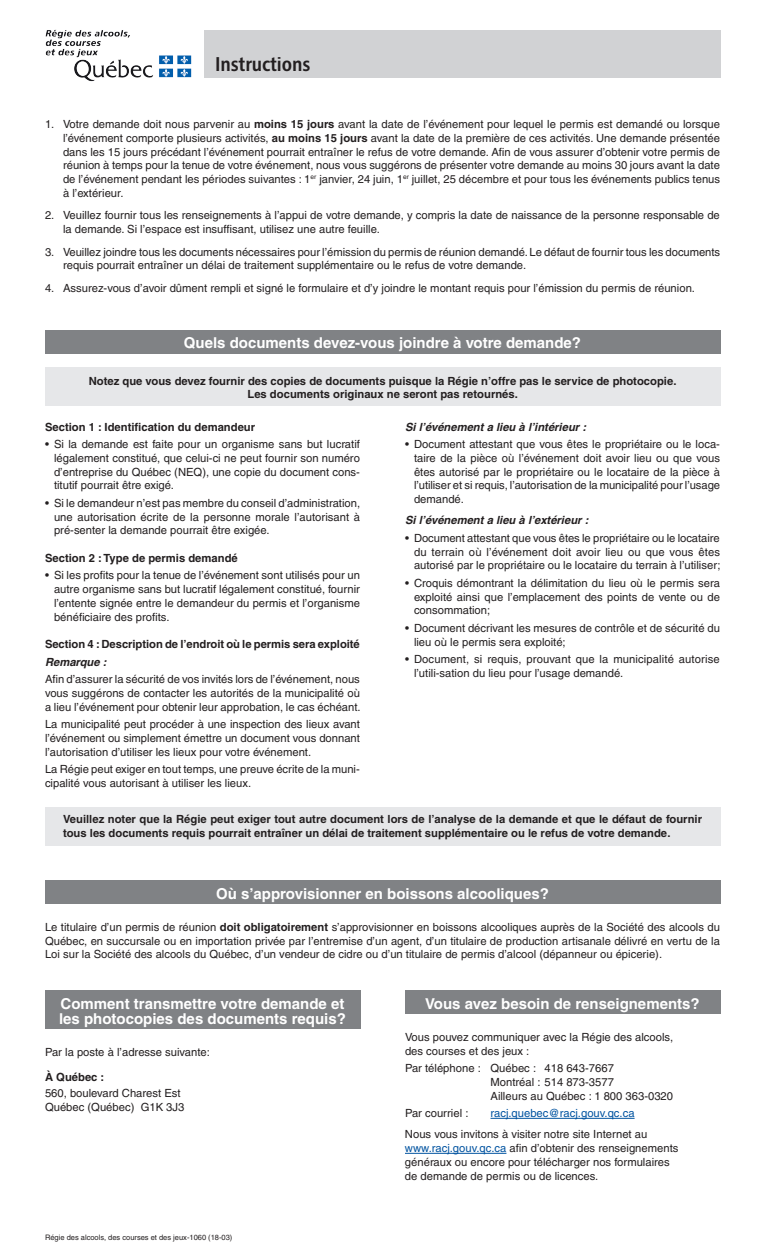
<style>
.page{position:relative;width:765px;height:1260px;background:#fff}
.page>*{position:absolute;margin:0;border:0;box-sizing:border-box;transform-origin:0 0}
.t1{font:20px "Chaloult Cond Demi Gras";color:#231f20}
.t2{font:700 15px "Helvetica";color:#fff}
.t3{font:11.25px/13.8px "Helvetica";color:#231f20;text-align:justify}
.t4{font:700 11.25px/13.8px "Helvetica";color:#231f20}
.t5{font:italic 700 11.25px "Helvetica";color:#231f20}
.t6{font:11.25px "Helvetica";color:#0153a0}
.t7{font:7.5px "Helvetica";color:#231f20}
.s1{font-weight:700}
.s2{color:#0153a0}
</style>
<div class="page">
<div style="left:204px;top:30px;width:517px;height:48px;background:#d1d2d4"></div>
<img style="left:45px;top:29px;width:147px;height:53px">
<div style="left:45px;top:368px;width:676px;height:38px;background:#e6e7e9"></div>
<div style="left:45px;top:330px;width:676px;height:23px;background:#808285"></div>
<div style="left:45px;top:808px;width:676px;height:38px;background:#e6e7e9"></div>
<div style="left:45px;top:990px;width:316px;height:38px;background:#808285"></div>
<div style="left:405px;top:990px;width:316px;height:23px;background:#808285"></div>
<hr style="left:490px;top:1118px;width:145px;height:1px;background:#0153a0">
<hr style="left:405px;top:1153px;width:101px;height:1px;background:#0153a0">
<div style="left:45px;top:880px;width:676px;height:23px;background:#808285"></div>
<p class="t1" style="left:215px;top:52px;width:97px">Instructions</p>
<p class="t3" style="left:63px;top:117px;width:659px;text-indent:-18px">1. Votre demande doit nous parvenir au <span class="s1">moins 15 jours</span> avant la date de l’événement pour lequel le permis est demandé ou lorsque l’événement comporte plusieurs activités, <span class="s1">au moins 15 jours</span> avant la date de la première de ces activités. Une demande présentée dans les 15 jours précédant l’événement pourrait entraîner le refus de votre demande. Afin de vous assurer d’obtenir votre permis de réunion à temps pour la tenue de votre événement, nous vous suggérons de présenter votre demande au moins 30 jours avant la date de l’événement pendant les périodes suivantes : 1<sup>er</sup> janvier, 24 juin, 1<sup>er</sup> juillet, 25 décembre et pour tous les événements publics tenus à l’extérieur.</p>
<p class="t3" style="left:63px;top:208px;width:658px;text-indent:-18px">2. Veuillez fournir tous les renseignements à l’appui de votre demande, y compris la date de naissance de la personne responsable de la demande. Si l’espace est insuffisant, utilisez une autre feuille.</p>
<p class="t3" style="left:63px;top:245px;width:659px;text-indent:-18px">3. Veuillez joindre tous les documents nécessaires pour l’émission du permis de réunion demandé. Le défaut de fournir tous les documents requis pourrait entraîner un délai de traitement supplémentaire ou le refus de votre demande.</p>
<p class="t3" style="left:45px;top:281px;width:652px">4. Assurez-vous d’avoir dûment rempli et signé le formulaire et d’y joindre le montant requis pour l’émission du permis de réunion.</p>
<p class="t2" style="left:184px;top:334px;width:399px">Quels documents devez-vous joindre à votre demande?</p>
<p class="t4" style="left:89px;top:374px;width:589px">Notez que vous devez fournir des copies de documents puisque la Régie n’offre pas le service de photocopie.</p>
<p class="t4" style="left:247px;top:387px;width:272px">Les documents originaux ne seront pas retournés.</p>
<p class="t4" style="left:45px;top:420px;width:212px">Section 1 : Identification du demandeur</p>
<p class="t3" style="left:54px;top:437px;width:308px;text-indent:-9px">• Si la demande est faite pour un organisme sans but lucratif légalement constitué, que celui-ci ne peut fournir son numéro d’entreprise du Québec (NEQ), une copie du document cons&shy;titutif pourrait être exigé.</p>
<p class="t3" style="left:54px;top:496px;width:308px;text-indent:-9px">• Si le demandeur n’est pas membre du conseil d’administration, une autorisation écrite de la personne morale l’autorisant à pré-senter la demande pourrait être exigée.</p>
<p class="t4" style="left:45px;top:551px;width:194px">Section 2 : Type de permis demandé</p>
<p class="t3" style="left:54px;top:568px;width:308px;text-indent:-9px">• Si les profits pour la tenue de l’événement sont utilisés pour un autre organisme sans but lucratif légalement constitué, fournir l’entente signée entre le demandeur du permis et l’organisme bénéficiaire des profits.</p>
<p class="t4" style="left:45px;top:637px;width:316px">Section 4 : Description de l’endroit où le permis sera exploité</p>
<p class="t5" style="left:45px;top:655px;width:63px">Remarque :</p>
<p class="t3" style="left:45px;top:672px;width:317px">Afin d’assurer la sécurité de vos invités lors de l’événement, nous vous suggérons de contacter les autorités de la municipalité où a lieu l’événement pour obtenir leur approbation, le cas échéant.</p>
<p class="t3" style="left:45px;top:717px;width:317px">La municipalité peut procéder à une inspection des lieux avant l’événement ou simplement émettre un document vous donnant l’autorisation d’utiliser les lieux pour votre événement.</p>
<p class="t3" style="left:45px;top:762px;width:316px">La Régie peut exiger en tout temps, une preuve écrite de la muni&shy;cipalité vous autorisant à utiliser les lieux.</p>
<p class="t5" style="left:405px;top:420px;width:183px">Si l’événement a lieu à l’intérieur :</p>
<p class="t3" style="left:414px;top:437px;width:308px;text-indent:-9px">• Document attestant que vous êtes le propriétaire ou le loca&shy;taire de la pièce où l’événement doit avoir lieu ou que vous êtes autorisé par le propriétaire ou le locataire de la pièce à l’utiliser et si requis, l’autorisation de la municipalité pour l’usage demandé.</p>
<p class="t5" style="left:405px;top:514px;width:185px">Si l’événement a lieu à l’extérieur :</p>
<p class="t3" style="left:414px;top:531px;width:308px;text-indent:-9px">• Document attestant que vous êtes le propriétaire ou le locataire du terrain où l’événement doit avoir lieu ou que vous êtes autorisé par le propriétaire ou le locataire du terrain à l’utiliser;</p>
<p class="t3" style="left:414px;top:576px;width:308px;text-indent:-9px">• Croquis démontrant la délimitation du lieu où le permis sera exploité ainsi que l’emplacement des points de vente ou de consommation;</p>
<p class="t3" style="left:414px;top:621px;width:307px;text-indent:-9px">• Document décrivant les mesures de contrôle et de sécurité du lieu où le permis sera exploité;</p>
<p class="t3" style="left:414px;top:652px;width:307px;text-indent:-9px">• Document, si requis, prouvant que la municipalité autorise l’utili-sation du lieu pour l’usage demandé.</p>
<p class="t4" style="left:63px;top:812px;width:641px">Veuillez noter que la Régie peut exiger tout autre document lors de l’analyse de la demande et que le défaut de fournir tous les documents requis pourrait entraîner un délai de traitement supplémentaire ou le refus de votre demande.</p>
<p class="t2" style="left:216px;top:885px;width:334px">Où s’approvisionner en boissons alcooliques?</p>
<p class="t3" style="left:45px;top:920px;width:677px">Le titulaire d’un permis de réunion <span class="s1">doit obligatoirement</span> s’approvisionner en boissons alcooliques auprès de la Société des alcools du Québec, en succursale ou en importation privée par l’entremise d’un agent, d’un titulaire de production artisanale délivré en vertu de la Loi sur la Société des alcools du Québec, d’un vendeur de cidre ou d’un titulaire de permis d’alcool (dépanneur ou épicerie).</p>
<p class="t2" style="left:61px;top:995px;width:285px">Comment transmettre votre demande et</p>
<p class="t2" style="left:59px;top:1010px;width:288px">les photocopies des documents requis?</p>
<p class="t3" style="left:45px;top:1045px;width:166px">Par la poste à l’adresse suivante:</p>
<p class="t4" style="left:45px;top:1070px;width:61px">À Québec :</p>
<p class="t3" style="left:45px;top:1086px;width:137px">560, boulevard Charest Est</p>
<p class="t3" style="left:45px;top:1100px;width:141px">Québec (Québec) G1K 3J3</p>
<p class="t7" style="left:45px;top:1233px;width:189px">Régie des alcools, des courses et des jeux-1060 (18-03)</p>
<p class="t2" style="left:425px;top:995px;width:276px">Vous avez besoin de renseignements?</p>
<p class="t3" style="left:405px;top:1030px;width:270px">Vous pouvez communiquer avec la Régie des alcools,</p>
<p class="t3" style="left:405px;top:1044px;width:126px">des courses et des jeux :</p>
<p class="t3" style="left:405px;top:1061px;width:210px">Par téléphone : Québec : 418 643-7667</p>
<p class="t3" style="left:490px;top:1075px;width:125px">Montréal : 514 873-3577</p>
<p class="t3" style="left:490px;top:1089px;width:184px">Ailleurs au Québec : 1 800 363-0320</p>
<p class="t3" style="left:405px;top:1106px;width:65px">Par courriel :</p>
<p class="t6" style="left:490px;top:1107px;width:146px">racj.quebec@racj.gouv.qc.ca</p>
<p class="t3" style="left:405px;top:1128px;width:244px">Nous vous invitons à visiter notre site Internet au</p>
<p class="t3" style="left:405px;top:1141px;width:275px"><span class="s2">www.racj.gouv.qc.ca</span> afin d’obtenir des renseignements généraux ou encore pour télécharger nos formulaires</p>
<p class="t3" style="left:405px;top:1169px;width:195px">de demande de permis ou de licences.</p>
</div>
